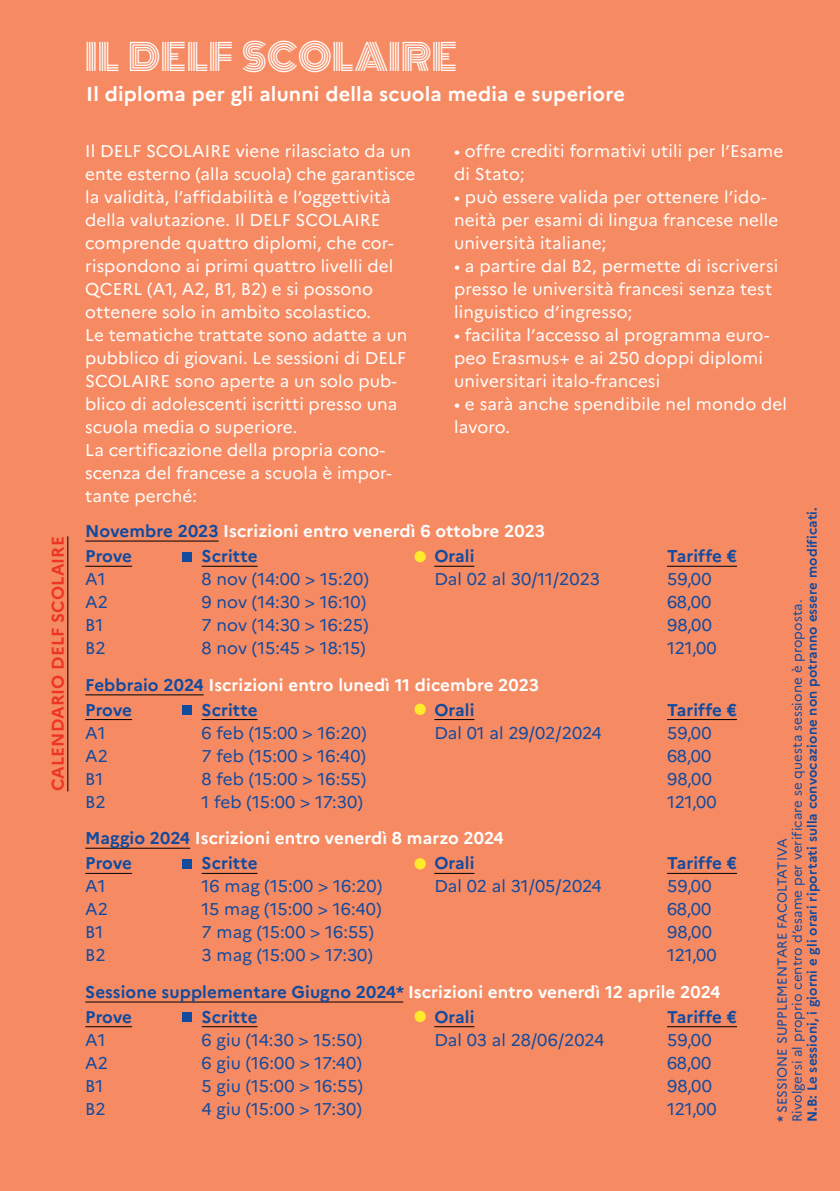
<style>
.page{position:relative;width:840px;height:1191px;background:#fff}
.page>*{position:absolute;margin:0;border:0;box-sizing:border-box;transform-origin:0 0}
.t1{font:36px "Monoton";letter-spacing:.01em;color:#fff}
.t2{font:700 20px "Marianne";letter-spacing:.01em;color:#fff}
.t3{font:17px/23px "Marianne";letter-spacing:.005em;color:#fff}
.t4{font:17px/23px "Marianne";letter-spacing:.005em;color:#114a9f}
.t5{font:700 17px "Marianne";letter-spacing:.005em;color:#fff}
.t6{font:700 17px "Marianne";letter-spacing:.005em;color:#114a9f}
.t7{font:700 17px "Marianne";letter-spacing:.005em;color:#ee3524}
.t8{font:13.2px/15px "Marianne";letter-spacing:.01em;color:#114a9f}
.t9{font:700 13.2px "Marianne";letter-spacing:.01em;color:#114a9f}
.s1{color:#114a9f}
.s2{font-weight:700}
</style>
<div class="page">
<div style="left:0;top:0;width:839px;height:1191px;background:#f68b63"></div>
<div style="left:182px;top:552px;width:10px;height:9px;background:#114a9f"></div>
<div style="left:182px;top:859px;width:10px;height:9px;background:#114a9f"></div>
<div style="left:182px;top:705px;width:10px;height:10px;background:#114a9f"></div>
<div style="left:182px;top:1012px;width:10px;height:10px;background:#114a9f"></div>
<div style="left:414px;top:551px;width:11px;height:11px;background:#ffeb2c;border-radius:50%"></div>
<div style="left:414px;top:858px;width:11px;height:11px;background:#ffeb2c;border-radius:50%"></div>
<div style="left:414px;top:703px;width:11px;height:12px;background:#ffeb2c;border-radius:50%"></div>
<div style="left:414px;top:1010px;width:11px;height:12px;background:#ffeb2c;border-radius:50%"></div>
<hr style="left:85px;top:541px;width:133px;height:1px;background:#000">
<hr style="left:85px;top:848px;width:105px;height:1px;background:#000">
<hr style="left:85px;top:694px;width:119px;height:1px;background:#000">
<hr style="left:85px;top:1001px;width:318px;height:1px;background:#000">
<hr style="left:85px;top:566px;width:47px;height:1px;background:#000">
<hr style="left:85px;top:873px;width:47px;height:1px;background:#000">
<hr style="left:85px;top:719px;width:47px;height:1px;background:#000">
<hr style="left:85px;top:1026px;width:47px;height:1px;background:#000">
<hr style="left:201px;top:566px;width:56px;height:1px;background:#000">
<hr style="left:201px;top:873px;width:56px;height:1px;background:#000">
<hr style="left:201px;top:719px;width:56px;height:1px;background:#000">
<hr style="left:201px;top:1026px;width:56px;height:1px;background:#000">
<hr style="left:434px;top:566px;width:40px;height:1px;background:#000">
<hr style="left:434px;top:873px;width:40px;height:1px;background:#000">
<hr style="left:434px;top:719px;width:40px;height:1px;background:#000">
<hr style="left:434px;top:1026px;width:40px;height:1px;background:#000">
<hr style="left:666px;top:566px;width:70px;height:1px;background:#000">
<hr style="left:666px;top:873px;width:70px;height:1px;background:#000">
<hr style="left:666px;top:719px;width:70px;height:1px;background:#000">
<hr style="left:666px;top:1026px;width:70px;height:1px;background:#000">
<hr style="left:67px;top:536px;width:1px;height:255px;background:#000">
<p class="t7" style="left:45px;top:791px;width:257px;rotate:-90deg">CALENDARIO DELF SCOLAIRE</p>
<h1 class="t1" style="left:85px;top:30px;width:373px">IL DELF SCOLAIRE</h1>
<p class="t2" style="left:86px;top:78px;width:540px">Il diploma per gli alunni della scuola media e superiore</p>
<p class="t3" style="left:85px;top:138px;width:331px">Il DELF SCOLAIRE viene rilasciato da un ente esterno (alla scuola) che garantisce la validità, l’affidabilità e l’oggettività della valutazione. Il DELF SCOLAIRE comprende quattro diplomi, che cor&shy;rispondono ai primi quattro livelli del QCERL (A1, A2, B1, B2) e si possono ottenere solo in ambito scolastico.<br>Le tematiche trattate sono adatte a un pubblico di giovani. Le sessioni di DELF SCOLAIRE sono aperte a un solo pub&shy;blico di adolescenti iscritti presso una scuola media o superiore.<br>La certificazione della propria cono&shy;scenza del francese a scuola è impor&shy;tante perché:</p>
<p class="t3" style="left:454px;top:138px;width:330px">• offre crediti formativi utili per l’Esame di Stato;</p>
<p class="t3" style="left:454px;top:184px;width:325px">• può essere valida per ottenere l’ido&shy;neità per esami di lingua francese nelle università italiane;</p>
<p class="t3" style="left:454px;top:253px;width:326px">• a partire dal B2, permette di iscriversi presso le università francesi senza test linguistico d’ingresso;</p>
<p class="t3" style="left:454px;top:322px;width:316px">• facilita l’accesso al programma euro&shy;peo Erasmus+ e ai 250 doppi diplomi universitari italo-francesi</p>
<p class="t3" style="left:454px;top:391px;width:334px">• e sarà anche spendibile nel mondo del lavoro.</p>
<p class="t9" style="left:801px;top:1122px;width:616px;rotate:-90deg">N.B: Le sessioni, i giorni e gli orari riportati sulla convocazione non potranno essere modificati.</p>
<p class="t5" style="left:85px;top:518px;width:461px"><span class="s1">Novembre 2023</span> Iscrizioni entro venerdì 6 ottobre 2023</p>
<p class="t6" style="left:201px;top:543px;width:57px">Scritte</p>
<p class="t4" style="left:201px;top:566px;width:169px">8 nov (14:00 &gt; 15:20)<br>9 nov (14:30 &gt; 16:10)<br>7 nov (14:30 &gt; 16:25)<br>8 nov (15:45 &gt; 18:15)</p>
<p class="t6" style="left:434px;top:543px;width:42px">Orali</p>
<p class="t4" style="left:434px;top:566px;width:167px">Dal 02 al 30/11/2023</p>
<p class="t6" style="left:666px;top:543px;width:71px">Tariffe €</p>
<p class="t4" style="left:666px;top:566px;width:51px">59,00<br>68,00<br>98,00<br>121,00</p>
<p class="t6" style="left:85px;top:543px;width:48px">Prove</p>
<p class="t4" style="left:85px;top:566px;width:24px">A1<br>A2<br>B1<br>B2</p>
<p class="t8" style="left:773px;top:1122px;width:524px;rotate:-90deg"><span class="s2">*</span> SESSIONE SUPPLEMENTARE FACOLTATIVA<br>Rivolgersi al proprio centro d’esame per verificare se questa sessione è proposta.</p>
<p class="t5" style="left:85px;top:671px;width:455px"><span class="s1">Febbraio 2024</span> Iscrizioni entro lunedì 11 dicembre 2023</p>
<p class="t6" style="left:201px;top:696px;width:57px">Scritte</p>
<p class="t4" style="left:201px;top:719px;width:166px;text-align:justify">6 feb (15:00 &gt; 16:20)<br>7 feb (15:00 &gt; 16:40)<br>8 feb (15:00 &gt; 16:55)<br>1 feb (15:00 &gt; 17:30)</p>
<p class="t6" style="left:434px;top:696px;width:42px">Orali</p>
<p class="t4" style="left:434px;top:719px;width:169px">Dal 01 al 29/02/2024</p>
<p class="t6" style="left:666px;top:696px;width:71px">Tariffe €</p>
<p class="t4" style="left:666px;top:719px;width:51px">59,00<br>68,00<br>98,00<br>121,00</p>
<p class="t6" style="left:85px;top:696px;width:48px">Prove</p>
<p class="t4" style="left:85px;top:719px;width:24px">A1<br>A2<br>B1<br>B2</p>
<p class="t5" style="left:85px;top:825px;width:420px"><span class="s1">Maggio 2024</span> Iscrizioni entro venerdì 8 marzo 2024</p>
<p class="t6" style="left:201px;top:850px;width:57px">Scritte</p>
<p class="t4" style="left:201px;top:873px;width:182px">16 mag (15:00 &gt; 16:20)<br>15 mag (15:00 &gt; 16:40)<br>7 mag (15:00 &gt; 16:55)<br>3 mag (15:00 &gt; 17:30)</p>
<p class="t6" style="left:434px;top:850px;width:42px">Orali</p>
<p class="t4" style="left:434px;top:873px;width:169px">Dal 02 al 31/05/2024</p>
<p class="t6" style="left:666px;top:850px;width:71px">Tariffe €</p>
<p class="t4" style="left:666px;top:873px;width:51px">59,00<br>68,00<br>98,00<br>121,00</p>
<p class="t6" style="left:85px;top:850px;width:48px">Prove</p>
<p class="t4" style="left:85px;top:873px;width:24px">A1<br>A2<br>B1<br>B2</p>
<p class="t5" style="left:85px;top:978px;width:636px"><span class="s1">Sessione supplementare Giugno 2024*</span> Iscrizioni entro venerdì 12 aprile 2024</p>
<p class="t6" style="left:201px;top:1003px;width:57px">Scritte</p>
<p class="t4" style="left:201px;top:1026px;width:163px;text-align:justify">6 giu (14:30 &gt; 15:50)<br>6 giu (16:00 &gt; 17:40)<br>5 giu (15:00 &gt; 16:55)<br>4 giu (15:00 &gt; 17:30)</p>
<p class="t6" style="left:434px;top:1003px;width:42px">Orali</p>
<p class="t4" style="left:434px;top:1026px;width:171px">Dal 03 al 28/06/2024</p>
<p class="t6" style="left:666px;top:1003px;width:71px">Tariffe €</p>
<p class="t4" style="left:666px;top:1026px;width:51px">59,00<br>68,00<br>98,00<br>121,00</p>
<p class="t6" style="left:85px;top:1003px;width:48px">Prove</p>
<p class="t4" style="left:85px;top:1026px;width:24px">A1<br>A2<br>B1<br>B2</p>
</div>
